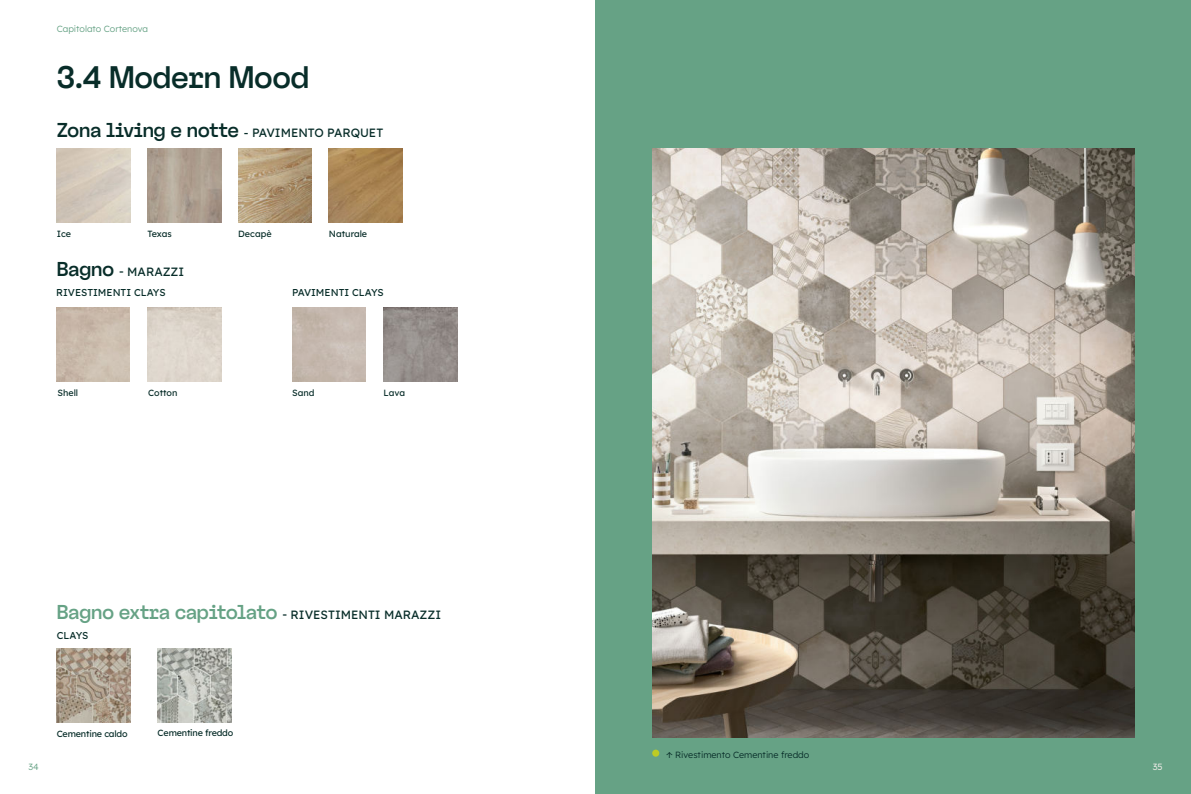
<style>
.page{position:relative;width:1191px;height:794px;background:#fff}
.page>*{position:absolute;margin:0;border:0;box-sizing:border-box;transform-origin:0 0}
.t1{font:31px "Nagel VF";color:#082d29}
.t2{font:20px "Nagel VF";letter-spacing:-.01em;color:#66a285}
.t3{font:12px "Lexend";color:#082d29}
.t4{font:10px "Lexend";color:#082d29}
.t5{font:9px "Lexend";letter-spacing:-.015em;color:#082d29}
.t6{font:300 9px "Lexend";color:#082d29}
.t7{font:300 9px "Lexend";color:#66a285}
.t8{font:300 9px "Lexend";color:#fdf3f1}
.s1{font-family:"Nagel VF";font-size:20px}
.s2{font-family:"Lexend";font-size:12px;color:#082d29}
.s3{font-family:"Work Sans";font-weight:400}
</style>
<div class="page">
<div style="left:595px;top:0;width:596px;height:794px;background:#66a285"></div>
<img style="left:652px;top:149px;width:482px;height:588px">
<div style="left:652px;top:749px;width:7px;height:7px;background:#bdcb24;border-radius:50%"></div>
<img style="left:57px;top:648px;width:73px;height:74px">
<img style="left:158px;top:648px;width:73px;height:74px">
<img style="left:383px;top:308px;width:74px;height:73px">
<img style="left:147px;top:149px;width:74px;height:74px">
<img style="left:238px;top:149px;width:74px;height:74px">
<img style="left:329px;top:149px;width:74px;height:74px">
<p class="t7" style="left:57px;top:25px;width:93px">Capitolato Cortenova</p>
<h1 class="t1" style="left:57px;top:61px;width:254px">3.4 Modern Mood</h1>
<h3 class="t3" style="left:57px;top:127px;width:328px"><span class="s1">Zona living e notte</span> - PAVIMENTO PARQUET</h3>
<p class="t5" style="left:57px;top:230px;width:16px">Ice</p>
<p class="t5" style="left:147px;top:227px;width:26px">Texas</p>
<p class="t5" style="left:238px;top:230px;width:35px">Decapè</p>
<p class="t5" style="left:329px;top:227px;width:40px">Naturale</p>
<h3 class="t3" style="left:57px;top:263px;width:129px"><span class="s1">Bagno</span> - MARAZZI</h3>
<p class="t4" style="left:56px;top:285px;width:111px">RIVESTIMENTI CLAYS</p>
<p class="t4" style="left:292px;top:285px;width:93px">PAVIMENTI CLAYS</p>
<p class="t5" style="left:57px;top:386px;width:22px">Shell</p>
<p class="t5" style="left:148px;top:389px;width:31px">Cotton</p>
<p class="t5" style="left:292px;top:386px;width:24px">Sand</p>
<p class="t5" style="left:383px;top:386px;width:23px">Lava</p>
<h2 class="t2" style="left:57px;top:602px;width:386px">Bagno extra capitolato <span class="s2">- RIVESTIMENTI MARAZZI</span></h2>
<p class="t4" style="left:57px;top:628px;width:33px">CLAYS</p>
<p class="t5" style="left:57px;top:727px;width:72px">Cementine caldo</p>
<p class="t5" style="left:158px;top:726px;width:77px">Cementine freddo</p>
<p class="t6" style="left:666px;top:748px;width:145px"><span class="s3">↑</span> Rivestimento Cementine freddo</p>
<p class="t7" style="left:28px;top:760px;width:12px">34</p>
<p class="t8" style="left:1152px;top:763px;width:11px">35</p>
</div>
